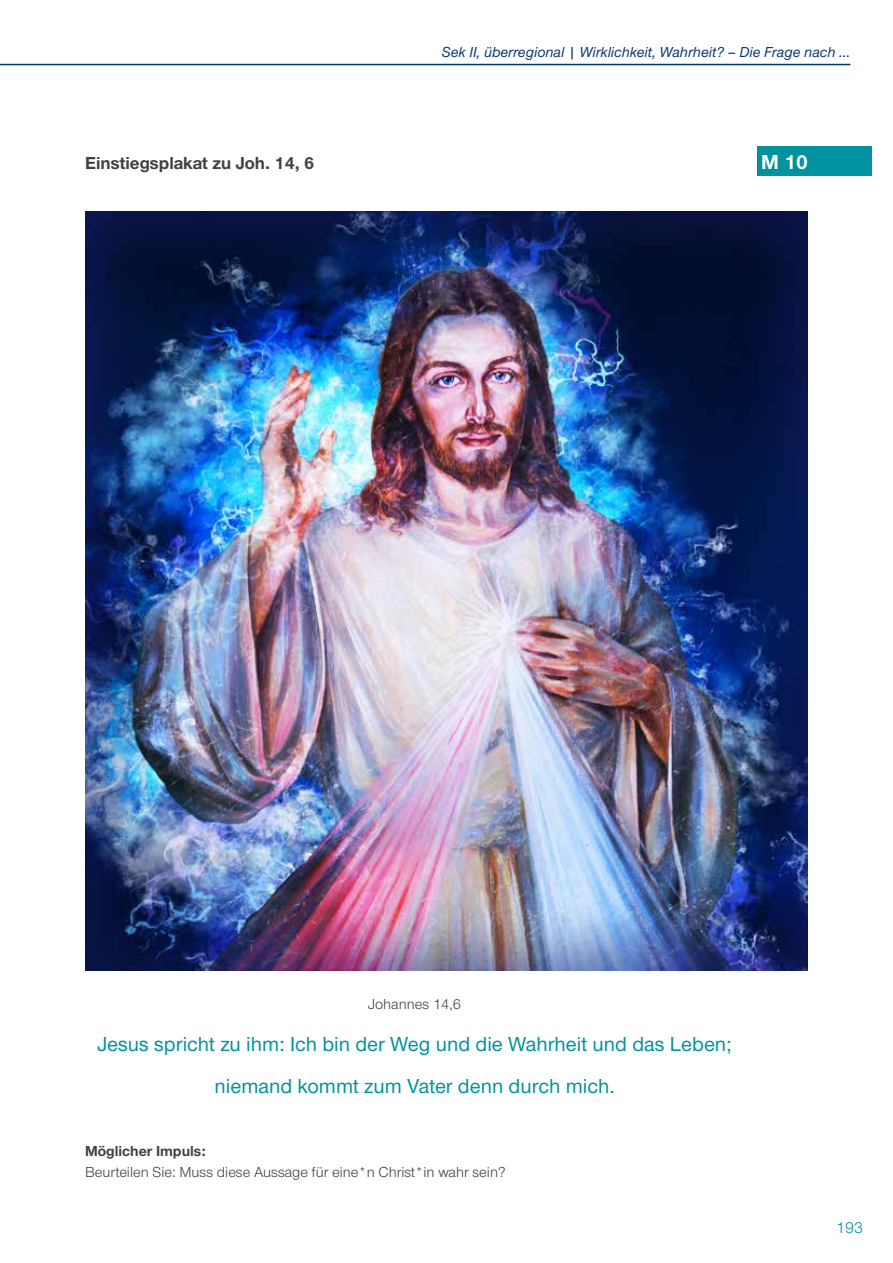
<style>
.page{position:relative;width:893px;height:1263px;background:#fff}
.page>*{position:absolute;margin:0;border:0;box-sizing:border-box;transform-origin:0 0}
.t1{font:500 21px/42px "Nordelbica";color:#00929e;text-align:center}
.t2{font:700 21px "Nordelbica";color:#fff}
.t3{font:700 18px "Nordelbica";color:#414042}
.t4{font:16.5px "Nordelbica";color:#00929e}
.t5{font:15px "Nordelbica";color:#414042}
.t6{font:italic 500 15px "Nordelbica";color:#073772}
.t7{font:700 15px "Nordelbica";color:#414042}
</style>
<div class="page">
<hr style="left:0;top:64px;width:850px;height:1px;background:#073772">
<div style="left:757px;top:146px;width:115px;height:30px;background:#00929e"></div>
<img style="left:85px;top:212px;width:723px;height:759px">
<p class="t6" style="left:442px;top:44px;width:410px">Sek II, überregional | Wirklichkeit, Wahrheit? – Die Frage nach …</p>
<p class="t3" style="left:85px;top:152px;width:231px">Einstiegsplakat zu Joh. 14, 6</p>
<p class="t2" style="left:761px;top:150px;width:48px">M 10</p>
<p class="t5" style="left:368px;top:996px;width:94px">Johannes 14,6</p>
<p class="t1" style="left:97px;top:1023px;width:636px">Jesus spricht zu ihm: Ich bin der Weg und die Wahrheit und das Leben; niemand kommt zum Vater denn durch mich.</p>
<p class="t7" style="left:85px;top:1142px;width:122px">Möglicher Impuls:</p>
<p class="t5" style="left:85px;top:1164px;width:422px">Beurteilen Sie: Muss diese Aussage für eine*n Christ*in wahr sein?</p>
<p class="t4" style="left:836px;top:1218px;width:29px">193</p>
</div>
